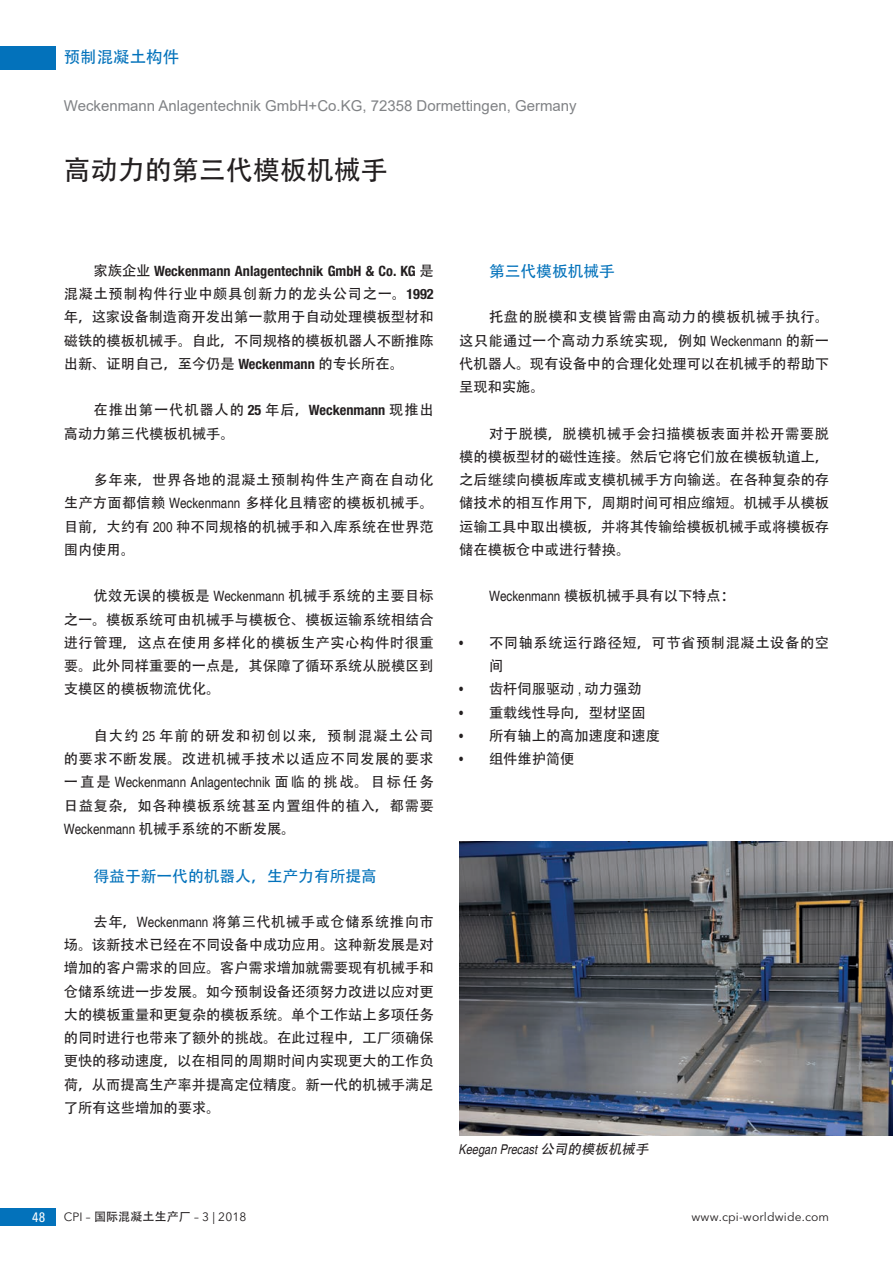
<style>
.page{position:relative;width:893px;height:1263px;background:#fff}
.page>*{position:absolute;margin:0;border:0;box-sizing:border-box;transform-origin:0 0}
.t1{font:27px "Adobe Heiti Std";color:#231f20}
.t2{font:16.5px "Adobe Heiti Std";color:#0372bb}
.t3{font:15.75px "Adobe Heiti Std";color:#0372bb}
.t4{font:15px "Arial";color:#808285}
.t5{font:14.25px/23.2px "Adobe Heiti Std";color:#231f20;text-align:justify}
.t6{font:14.25px/23.2px "Adobe Heiti Std";letter-spacing:.04em;color:#231f20;text-align:right}
.t7{font:14.25px/23.2px "Adobe Heiti Std";letter-spacing:.045em;color:#231f20}
.t8{font:14.25px/23.2px "Adobe Heiti Std";letter-spacing:.06em;color:#231f20}
.t9{font:700 condensed 14.25px "Helvetica Neue LT Pro";color:#231f20}
.t10{font:condensed 14.25px "Helvetica";color:#231f20}
.t11{font:italic condensed 13.5px "Helvetica";color:#231f20}
.t12{font:500 condensed 13.5px "Avenir Next LT Pro";color:#fff}
.t13{font:12px "Avenir Next LT Pro";letter-spacing:.01em;color:#231f20}
.s1{font-family:"Adobe Heiti Std";font-weight:400;font-stretch:normal}
.s2{font-family:"Helvetica Neue LT Pro";font-weight:700;font-stretch:condensed}
.s3{font-family:"Helvetica";font-stretch:condensed}
.s4{font-family:"Adobe Heiti Std";font-stretch:normal}
.s5{font-family:"Adobe Heiti Std"}
</style>
<div class="page">
<div style="left:0;top:47px;width:55px;height:23px;background:#0372bb"></div>
<div style="left:0;top:1208px;width:55px;height:18px;background:#0372bb"></div>
<img style="left:459px;top:841px;width:434px;height:295px">
<p class="t2" style="left:64px;top:47px;width:117px">预制混凝土构件</p>
<p class="t4" style="left:64px;top:95px;width:514px">Weckenmann Anlagentechnik GmbH+Co.KG, 72358 Dormettingen, Germany</p>
<h1 class="t1" style="left:64px;top:154px;width:326px">高动力的第三代模板机械手</h1>
<p class="t9" style="left:94px;top:262px;width:342px"><span class="s1">家族企业</span> Weckenmann Anlagentechnik GmbH &amp; Co. KG <span class="s1">是</span></p>
<p class="t5" style="left:64px;top:283px;width:371px">混凝土预制构件行业中颇具创新力的龙头公司之一。<span class="s2">1992</span>年，这家设备制造商开发出第一款用于自动处理模板型材和磁铁的模板机械手。自此，不同规格的模板机器人不断推陈出新、证明自己，至今仍是 <span class="s2">Weckenmann</span> 的专长所在。</p>
<p class="t8" style="left:64px;top:399px;width:371px;text-indent:30px">在推出第一代机器人的 <span class="s2">25</span> 年后，<span class="s2">Weckenmann</span> 现推出高动力第三代模板机械手。</p>
<p class="t5" style="left:64px;top:469px;width:371px;text-indent:30px">多年来，世界各地的混凝土预制构件生产商在自动化生产方面都信赖 <span class="s3">Weckenmann</span> 多样化且精密的模板机械手。目前，大约有 <span class="s3">200</span> 种不同规格的机械手和入库系统在世界范围内使用。</p>
<p class="t5" style="left:64px;top:585px;width:372px;text-indent:30px">优效无误的模板是 <span class="s3">Weckenmann</span> 机械手系统的主要目标之一。模板系统可由机械手与模板仓、模板运输系统相结合进行管理，这点在使用多样化的模板生产实心构件时很重要。此外同样重要的一点是，其保障了循环系统从脱模区到支模区的模板物流优化。</p>
<p class="t6" style="left:64px;top:724px;width:372px">自大约 <span class="s3">25</span> 年前的研发和初创以来，预制混凝土公司<br>的要求不断发展。改进机械手技术以适应不同发展的要求</p>
<p class="t10" style="left:64px;top:774px;width:371px"><span class="s4">一直是</span> Weckenmann Anlagentechnik <span class="s4">面临的挑战。目标任务</span></p>
<p class="t7" style="left:64px;top:794px;width:372px">日益复杂，如各种模板系统甚至内置组件的植入，都需要<br><span class="s3">Weckenmann</span> 机械手系统的不断发展。</p>
<p class="t3" style="left:94px;top:866px;width:285px">得益于新一代的机器人，生产力有所提高</p>
<p class="t5" style="left:64px;top:910px;width:371px;text-indent:30px">去年，<span class="s3">Weckenmann</span> 将第三代机械手或仓储系统推向市场。该新技术已经在不同设备中成功应用。这种新发展是对增加的客户需求的回应。客户需求增加就需要现有机械手和仓储系统进一步发展。如今预制设备还须努力改进以应对更大的模板重量和更复杂的模板系统。单个工作站上多项任务的同时进行也带来了额外的挑战。在此过程中，工厂须确保更快的移动速度，以在相同的周期时间内实现更大的工作负荷，从而提高生产率并提高定位精度。新一代的机械手满足了所有这些增加的要求。</p>
<p class="t3" style="left:489px;top:262px;width:127px">第三代模板机械手</p>
<p class="t5" style="left:459px;top:306px;width:371px;text-indent:30px">托盘的脱模和支模皆需由高动力的模板机械手执行。这只能通过一个高动力系统实现，例如 <span class="s3">Weckenmann</span> 的新一代机器人。现有设备中的合理化处理可以在机械手的帮助下呈现和实施。</p>
<p class="t5" style="left:459px;top:422px;width:371px;text-indent:30px">对于脱模，脱模机械手会扫描模板表面并松开需要脱模的模板型材的磁性连接。然后它将它们放在模板轨道上，之后继续向模板库或支模机械手方向输送。在各种复杂的存储技术的相互作用下，周期时间可相应缩短。机械手从模板运输工具中取出模板，并将其传输给模板机械手或将模板存储在模板仓中或进行替换。</p>
<p class="t5" style="left:489px;top:585px;width:248px"><span class="s3">Weckenmann</span> 模板机械手具有以下特点：</p>
<p class="t6" style="left:489px;top:631px;width:342px;text-align:left;text-indent:-30px"><span class="s3">•</span> 不同轴系统运行路径短，可节省预制混凝土设备的空间</p>
<p class="t5" style="left:459px;top:678px;width:184px"><span class="s3">•</span> 齿杆伺服驱动 <span class="s3">,</span> 动力强劲</p>
<p class="t5" style="left:459px;top:701px;width:188px"><span class="s3">•</span> 重载线性导向，型材坚固</p>
<p class="t5" style="left:459px;top:724px;width:202px"><span class="s3">•</span> 所有轴上的高加速度和速度</p>
<p class="t5" style="left:459px;top:748px;width:117px"><span class="s3">•</span> 组件维护简便</p>
<p class="t11" style="left:458px;top:1141px;width:195px">Keegan Precast <span class="s4">公司的模板机械手</span></p>
<p class="t12" style="left:32px;top:1209px;width:15px">48</p>
<p class="t13" style="left:64px;top:1210px;width:184px">CPI – <span class="s5">国际混凝土生产厂</span> – 3 | 2018</p>
<p class="t13" style="left:692px;top:1210px;width:139px">www.cpi-worldwide.com</p>
</div>
